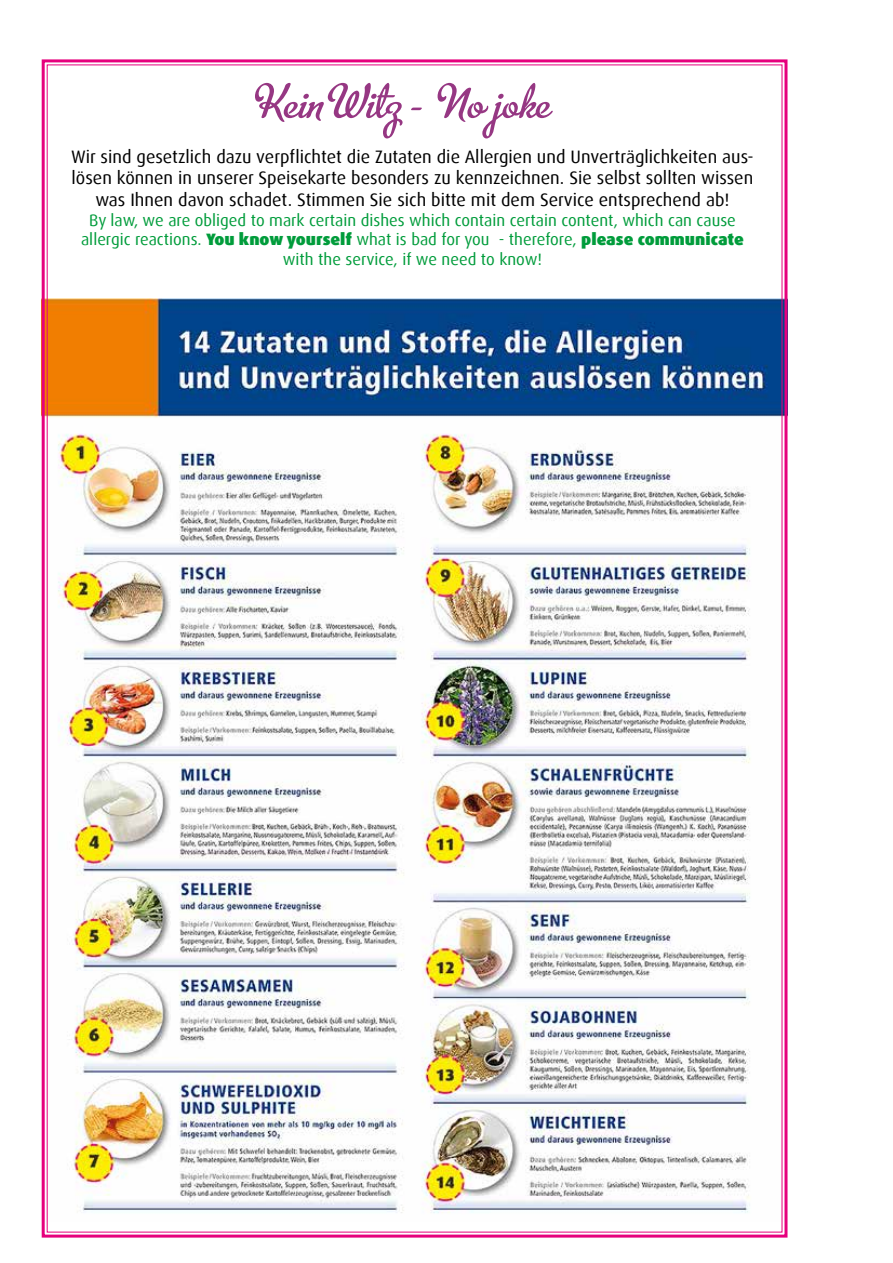
<style>
.page{position:relative;width:893px;height:1263px;background:#fff}
.page>*{position:absolute;margin:0;border:0;box-sizing:border-box;transform-origin:0 0}
.t1{font:54px "Metro Script";color:#963783}
.t2{font:18px/21.6px "Dax";color:#000;text-align:center}
.t3{font:16.5px/19.8px "Dax";color:#009c3b;text-align:center}
.s1{font-weight:900}
</style>
<div class="page">
<img style="left:41px;top:59px;width:747px;height:1179px">
<h1 class="t1" style="left:259px;top:73px;width:294px">Kein Witz - No joke</h1>
<p class="t2" style="left:71px;top:146px;width:684px">Wir sind gesetzlich dazu verpflichtet die Zutaten die Allergien und Unverträglichkeiten aus&shy;lösen können in unserer Speisekarte besonders zu kennzeichnen. Sie selbst sollten wissen was Ihnen davon schadet. Stimmen Sie sich bitte mit dem Service entsprechend ab!</p>
<p class="t3" style="left:81px;top:210px;width:664px">By law, we are obliged to mark certain dishes which contain certain content, which can cause allergic reactions. <span class="s1">You know yourself</span> what is bad for you - therefore, <span class="s1">please communicate </span>with the service, if we need to know!</p>
</div>
